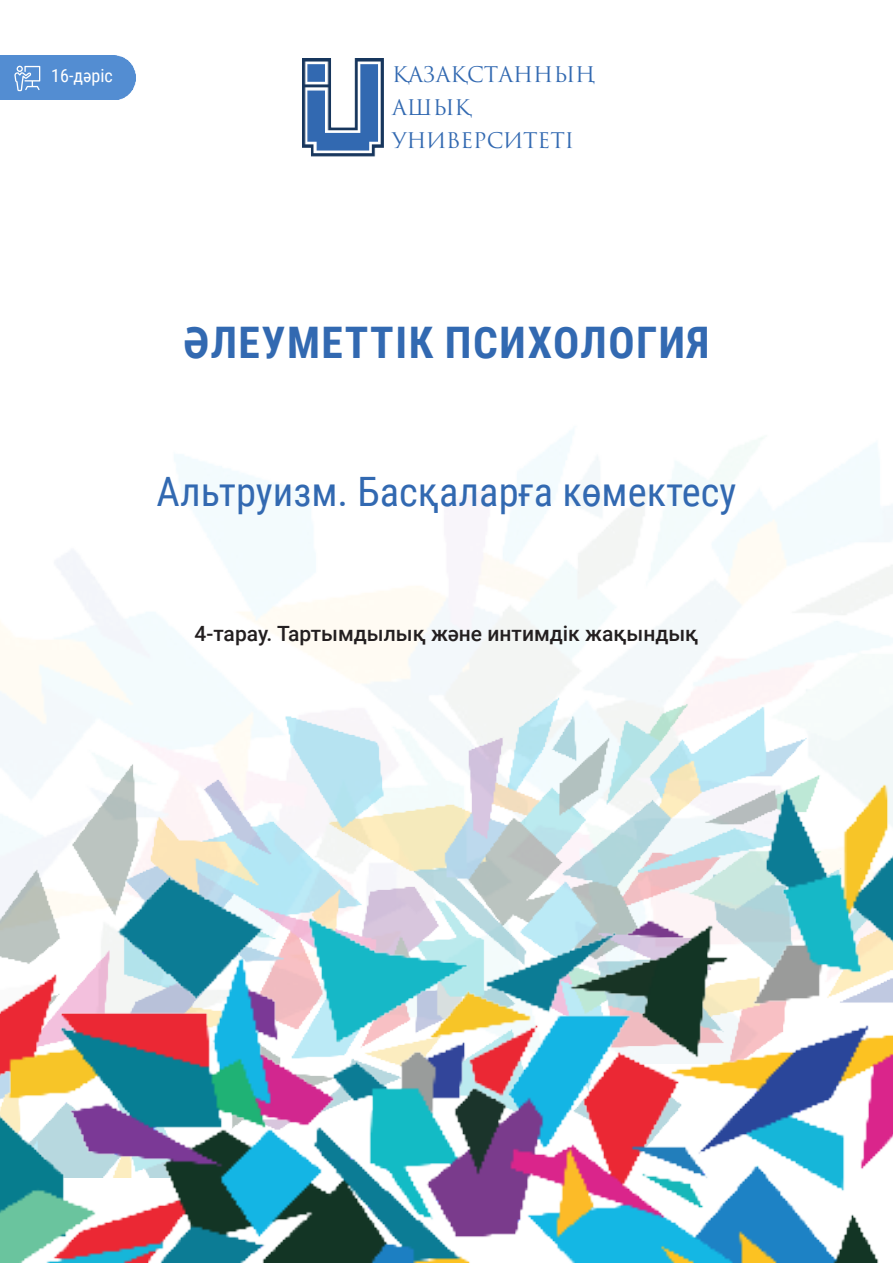
<style>
.page{position:relative;width:893px;height:1263px;background:#fff}
.page>*{position:absolute;margin:0;border:0;box-sizing:border-box;transform-origin:0 0}
.t1{font:700 43.5px "Roboto Condensed";letter-spacing:.035em;color:#3269b1}
.t2{font:40.5px "Roboto Condensed";color:#3269b1}
.t3{font:500 21px "Roboto";color:#231f20}
.t4{font:21px "Trajan Pro 3";color:#3269b1}
.t5{font:18px "Roboto Condensed";color:#fff}
</style>
<div class="page">
<img style="left:0;top:429px;width:893px;height:634px">
<img style="left:302px;top:58px;width:82px;height:99px">
<img style="left:0;top:696px;width:892px;height:33px">
<img style="left:0;top:729px;width:892px;height:534px">
<div style="left:0;top:55px;width:136px;height:45px;background:#538dd2"></div>
<svg style="left:14px;top:66px;width:26px;height:25px"></svg>
<p class="t5" style="left:51px;top:63px;width:63px">16-дәріс</p>
<p class="t4" style="left:392px;top:60px;width:205px">ҚАЗАҚСТАННЫҢ</p>
<p class="t4" style="left:392px;top:93px;width:81px">АШЫҚ</p>
<p class="t4" style="left:392px;top:126px;width:184px">УНИВЕРСИТЕТІ</p>
<p class="t1" style="left:183px;top:312px;width:528px">ӘЛЕУМЕТТІК ПСИХОЛОГИЯ</p>
<p class="t2" style="left:157px;top:463px;width:581px">Альтруизм. Басқаларға көмектесу</p>
<p class="t3" style="left:195px;top:619px;width:505px">4-тарау. Тартымдылық және интимдік жақындық</p>
</div>
